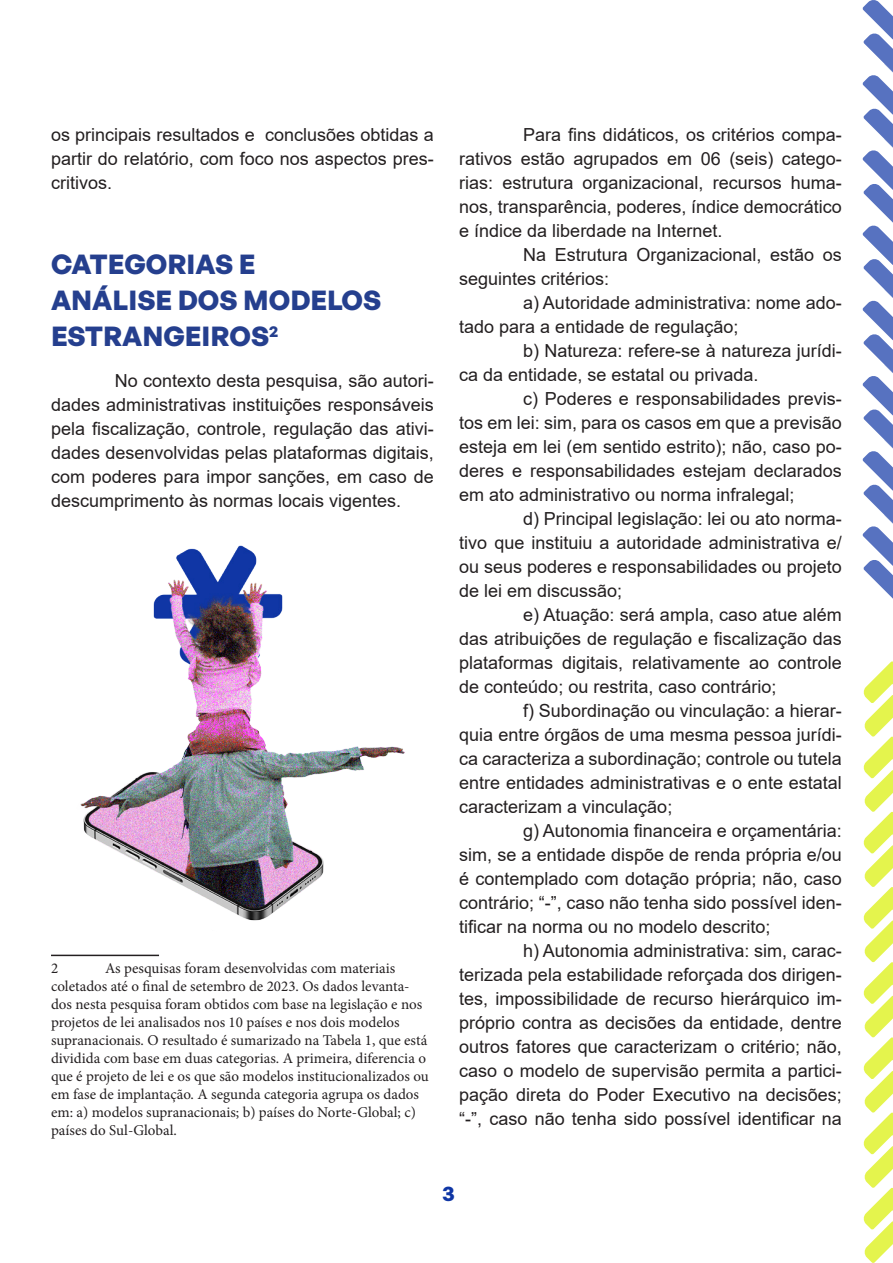
<style>
.page{position:relative;width:893px;height:1263px;background:#fff}
.page>*{position:absolute;margin:0;border:0;box-sizing:border-box;transform-origin:0 0}
.TITULO{font:700 27px/36px "General Sans";color:#253f8e}
.t1{font:700 21px "General Sans";color:#0f36a5}
.CORPO{font:18px/24px "Arial";color:#231f20;text-align:justify}
.t2{font:15px/18px "Minion Pro";color:#231f20}
</style>
<div class="page">
<svg style="left:863px;top:661px;width:30px;height:602px"></svg>
<svg style="left:862px;top:0;width:31px;height:599px"></svg>
<hr style="left:51px;top:955px;width:108px;height:1px;background:#231f20">
<img style="left:80px;top:545px;width:325px;height:376px">
<p class="CORPO" style="left:51px;top:122px;width:384px">os principais resultados e conclusões obtidas a partir do relatório, com foco nos aspectos pres&shy;critivos.</p>
<p class="TITULO" style="left:51px;top:246px;width:332px">CATEGORIAS E<br>ANÁLISE DOS MODELOS<br>ESTRANGEIROS<sup>2</sup></p>
<p class="CORPO" style="left:51px;top:369px;width:384px;text-indent:64px">No contexto desta pesquisa, são autori&shy;dades administrativas instituições responsáveis pela fiscalização, controle, regulação das ativi&shy;dades desenvolvidas pelas plataformas digitais, com poderes para impor sanções, em caso de descumprimento às normas locais vigentes.</p>
<p class="t2" style="left:51px;top:960px;width:379px;text-indent:54px">As pesquisas foram desenvolvidas com materiais coletados até o final de setembro de 2023. Os dados levanta&shy;dos nesta pesquisa foram obtidos com base na legislação e nos projetos de lei analisados nos 10 países e nos dois modelos supranacionais. O resultado é sumarizado na Tabela 1, que está dividida com base em duas categorias. A primeira, diferencia o que é projeto de lei e os que são modelos institucionalizados ou em fase de implantação. A segunda categoria agrupa os dados em: a) modelos supranacionais; b) países do Norte-Global; c) países do Sul-Global.</p>
<p class="t2" style="left:51px;top:960px;width:9px">2</p>
<p class="CORPO" style="left:459px;top:122px;width:384px;text-indent:64px">Para fins didáticos, os critérios compa&shy;rativos estão agrupados em 06 (seis) catego&shy;rias: estrutura organizacional, recursos huma&shy;nos, transparência, poderes, índice democrático e índice da liberdade na Internet.</p>
<p class="CORPO" style="left:459px;top:242px;width:384px;text-indent:64px">Na Estrutura Organizacional, estão os seguintes critérios:</p>
<p class="CORPO" style="left:459px;top:290px;width:384px;text-indent:64px">a) Autoridade administrativa: nome ado&shy;tado para a entidade de regulação;</p>
<p class="CORPO" style="left:459px;top:338px;width:384px;text-indent:64px">b) Natureza: refere-se à natureza jurídi&shy;ca da entidade, se estatal ou privada.</p>
<p class="CORPO" style="left:459px;top:386px;width:384px;text-indent:64px">c) Poderes e responsabilidades previs&shy;tos em lei: sim, para os casos em que a previsão esteja em lei (em sentido estrito); não, caso po&shy;deres e responsabilidades estejam declarados em ato administrativo ou norma infralegal;</p>
<p class="CORPO" style="left:459px;top:506px;width:384px;text-indent:64px">d) Principal legislação: lei ou ato norma&shy;tivo que instituiu a autoridade administrativa e/ ou seus poderes e responsabilidades ou projeto de lei em discussão;</p>
<p class="CORPO" style="left:459px;top:602px;width:384px;text-indent:64px">e) Atuação: será ampla, caso atue além das atribuições de regulação e fiscalização das plataformas digitais, relativamente ao controle de conteúdo; ou restrita, caso contrário;</p>
<p class="CORPO" style="left:459px;top:698px;width:384px;text-indent:64px">f) Subordinação ou vinculação: a hierar&shy;quia entre órgãos de uma mesma pessoa jurídi&shy;ca caracteriza a subordinação; controle ou tutela entre entidades administrativas e o ente estatal caracterizam a vinculação;</p>
<p class="CORPO" style="left:459px;top:818px;width:384px;text-indent:64px">g) Autonomia financeira e orçamentária: sim, se a entidade dispõe de renda própria e/ou é contemplado com dotação própria; não, caso contrário; “-”, caso não tenha sido possível iden&shy;tificar na norma ou no modelo descrito;</p>
<p class="CORPO" style="left:459px;top:938px;width:384px;text-indent:64px">h) Autonomia administrativa: sim, carac&shy;terizada pela estabilidade reforçada dos dirigen&shy;tes, impossibilidade de recurso hierárquico im&shy;próprio contra as decisões da entidade, dentre outros fatores que caracterizam o critério; não, caso o modelo de supervisão permita a partici&shy;pação direta do Poder Executivo na decisões; “-”, caso não tenha sido possível identificar na</p>
<p class="t1" style="left:442px;top:1180px;width:14px">3</p>
</div>
